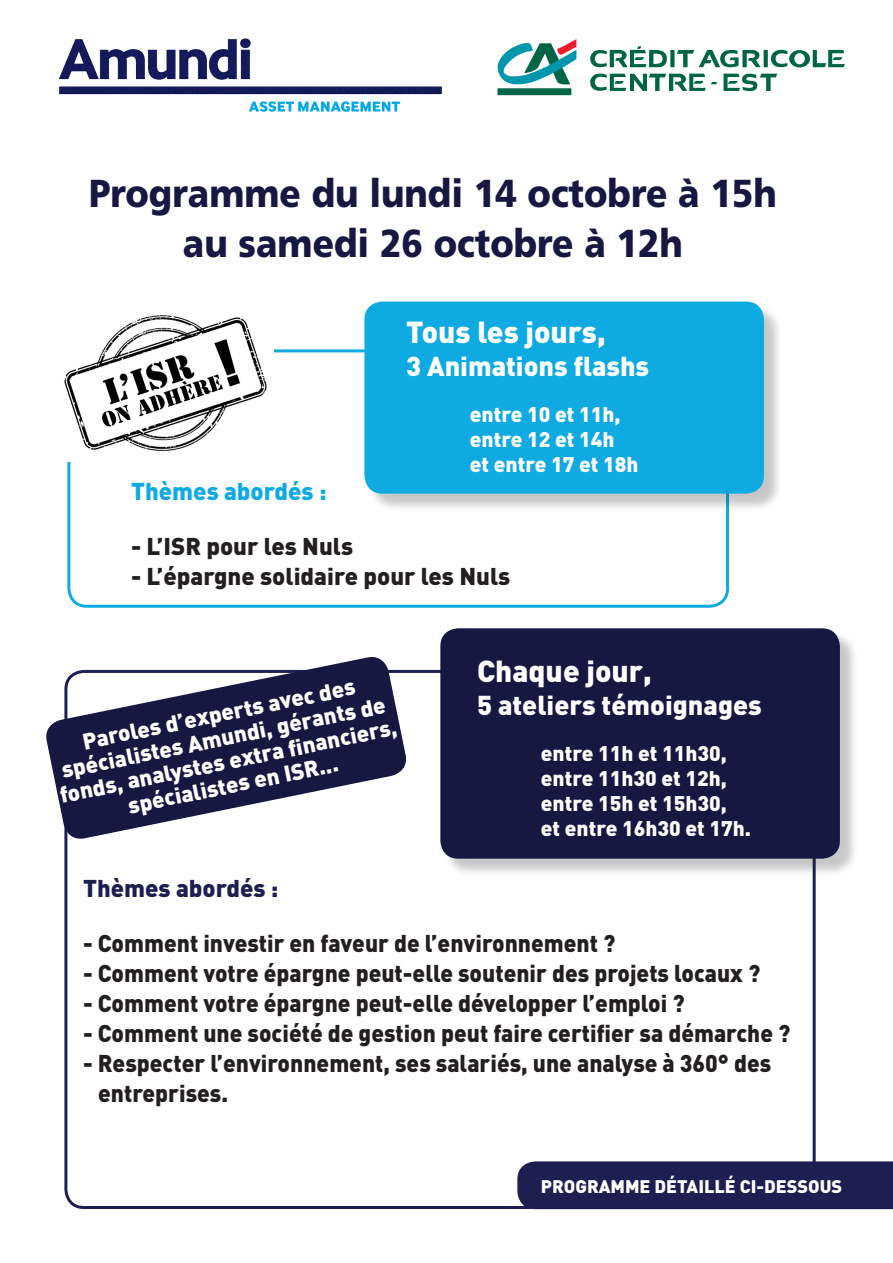
<style>
.page{position:relative;width:893px;height:1263px;background:#fff}
.page>*{position:absolute;margin:0;border:0;box-sizing:border-box;transform-origin:0 0}
.t1{font:900 39px "Frutiger";color:#161842;scale:.9 1}
.t2{font:900 30px "DIN";color:#fff}
.t3{font:900 27px "DIN";color:#fff}
.t4{font:900 24px "DIN";color:#231f20;scale:.95 1}
.t5{font:900 24px "DIN";color:#231f20}
.t6{font:900 24px "DIN";color:#0faae2}
.t7{font:900 24px "DIN";color:#1d1f51}
.t8{font:900 22.5px/24px "DIN";color:#fff;text-align:center}
.t9{font:900 21px "DIN";color:#fff}
.t10{font:900 18px "DIN";color:#fff}
</style>
<div class="page">
<div style="left:67px;top:349px;width:662px;height:259px;border:3px solid #0faae2;border-radius:18px"></div>
<div style="left:367px;top:304px;width:415px;height:208px;background:#231f20;opacity:.25"></div>
<div style="left:364px;top:302px;width:400px;height:192px;background:#0faae2;border-radius:18px"></div>
<div style="left:443px;top:630px;width:415px;height:247px;background:#231f20;opacity:.25"></div>
<div style="left:440px;top:628px;width:400px;height:231px;background:#161842;border-radius:18px"></div>
<svg style="left:46px;top:657px;width:363px;height:185px;fill:#161842"></svg>
<img style="left:58px;top:38px;width:384px;height:74px">
<div style="left:497px;top:88px;width:74px;height:7px;background:#006545"></div>
<svg style="left:497px;top:39px;width:79px;height:46px"></svg>
<svg style="left:590px;top:46px;width:255px;height:46px"></svg>
<div style="left:517px;top:1161px;width:376px;height:48px;background:#1d1f51"></div>
<img style="left:64px;top:315px;width:209px;height:146px">
<p class="t1" style="left:89px;top:170px;width:766px">Programme du lundi 14 octobre à 15h</p>
<p class="t1" style="left:183px;top:220px;width:557px">au samedi 26 octobre à 12h</p>
<p class="t2" style="left:406px;top:312px;width:201px">Tous les jours,</p>
<p class="t3" style="left:406px;top:348px;width:245px">3 Animations flashs</p>
<p class="t9" style="left:470px;top:400px;width:152px">entre 10 et 11h,</p>
<p class="t9" style="left:470px;top:425px;width:146px">entre 12 et 14h</p>
<p class="t9" style="left:470px;top:451px;width:170px">et entre 17 et 18h</p>
<p class="t6" style="left:131px;top:475px;width:197px">Thèmes abordés :</p>
<p class="t5" style="left:131px;top:530px;width:224px">- L’ISR pour les Nuls</p>
<p class="t5" style="left:131px;top:560px;width:381px">- L’épargne solidaire pour les Nuls</p>
<p class="t8" style="left:80px;top:727px;width:279px;rotate:-11deg">Paroles d’experts avec des</p>
<p class="t8" style="left:53px;top:757px;width:345px;rotate:-11deg">spécialistes Amundi, gérants de fonds, analystes extra fi nanciers, spécialistes en ISR...</p>
<p class="t2" style="left:477px;top:651px;width:176px">Chaque jour,</p>
<p class="t3" style="left:477px;top:687px;width:286px">5 ateliers témoignages</p>
<p class="t9" style="left:541px;top:739px;width:188px">entre 11h et 11h30,</p>
<p class="t9" style="left:541px;top:764px;width:188px">entre 11h30 et 12h,</p>
<p class="t9" style="left:541px;top:789px;width:188px">entre 15h et 15h30,</p>
<p class="t9" style="left:541px;top:815px;width:212px">et entre 16h30 et 17h.</p>
<p class="t7" style="left:83px;top:872px;width:197px">Thèmes abordés :</p>
<p class="t4" style="left:83px;top:927px;width:562px">- Comment investir en faveur de l’environnement ?</p>
<p class="t4" style="left:83px;top:957px;width:714px">- Comment votre épargne peut-elle soutenir des projets locaux ?</p>
<p class="t4" style="left:83px;top:987px;width:635px">- Comment votre épargne peut-elle développer l’emploi ?</p>
<p class="t4" style="left:83px;top:1017px;width:746px">- Comment une société de gestion peut faire certifier sa démarche ?</p>
<p class="t4" style="left:83px;top:1047px;width:726px">- Respecter l’environnement, ses salariés, une analyse à 360° des</p>
<p class="t4" style="left:98px;top:1077px;width:138px">entreprises.</p>
<p class="t10" style="left:541px;top:1174px;width:303px">PROGRAMME DÉTAILLÉ CI-DESSOUS</p>
</div>
